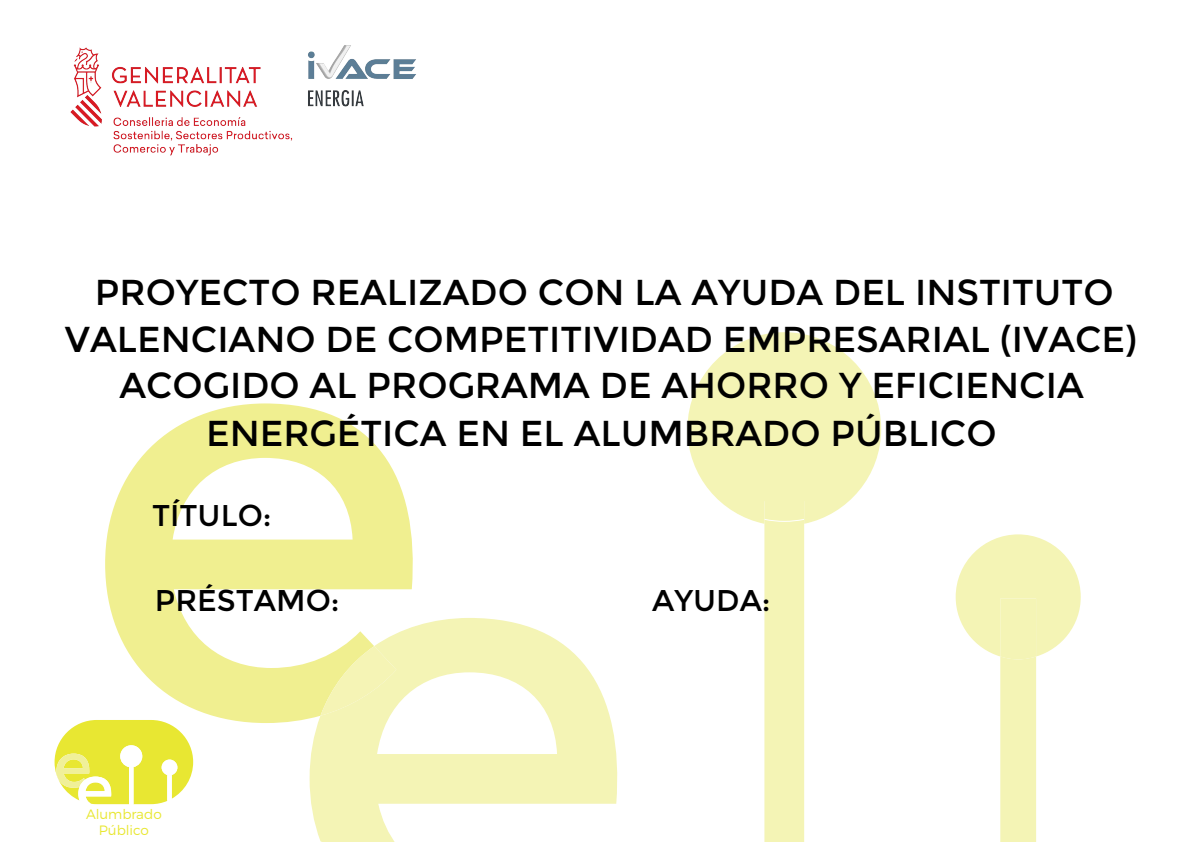
<style>
.page{position:relative;width:1191px;height:842px;background:#fff}
.page>*{position:absolute;margin:0;border:0;box-sizing:border-box;transform-origin:0 0}
.t1{font:36px/47.1px "Montserrat";color:#000;text-align:center}
.t2{font:30px "Montserrat";color:#000}
.t3{font:300 13.6px/16.3px "Montserrat";color:#e8e732;text-align:center}
</style>
<div class="page">
<svg style="left:55px;top:720px;width:138px;height:84px"></svg>
<svg style="left:105px;top:403px;width:308px;height:320px;fill:#f0ef90"></svg>
<svg style="left:309px;top:618px;width:309px;height:224px;fill:#f4f4b5"></svg>
<svg style="left:320px;top:646px;width:76px;height:70px;background:#f3f3ae"></svg>
<svg style="left:687px;top:332px;width:194px;height:510px"></svg>
<svg style="left:955px;top:534px;width:125px;height:308px"></svg>
<img style="left:70px;top:45px;width:346px;height:111px">
<p class="t1" style="left:65px;top:269px;width:1073px">PROYECTO REALIZADO CON LA AYUDA DEL INSTITUTO VALENCIANO DE COMPETITIVIDAD EMPRESARIAL (IVACE)<br>ACOGIDO AL PROGRAMA DE AHORRO Y EFICIENCIA ENERGÉTICA EN EL ALUMBRADO PÚBLICO</p>
<p class="t2" style="left:152px;top:498px;width:121px">TÍTULO:</p>
<p class="t2" style="left:155px;top:583px;width:186px">PRÉSTAMO:</p>
<p class="t2" style="left:652px;top:583px;width:120px">AYUDA:</p>
<p class="t3" style="left:86px;top:806px;width:77px">Alumbrado<br>Público</p>
</div>
